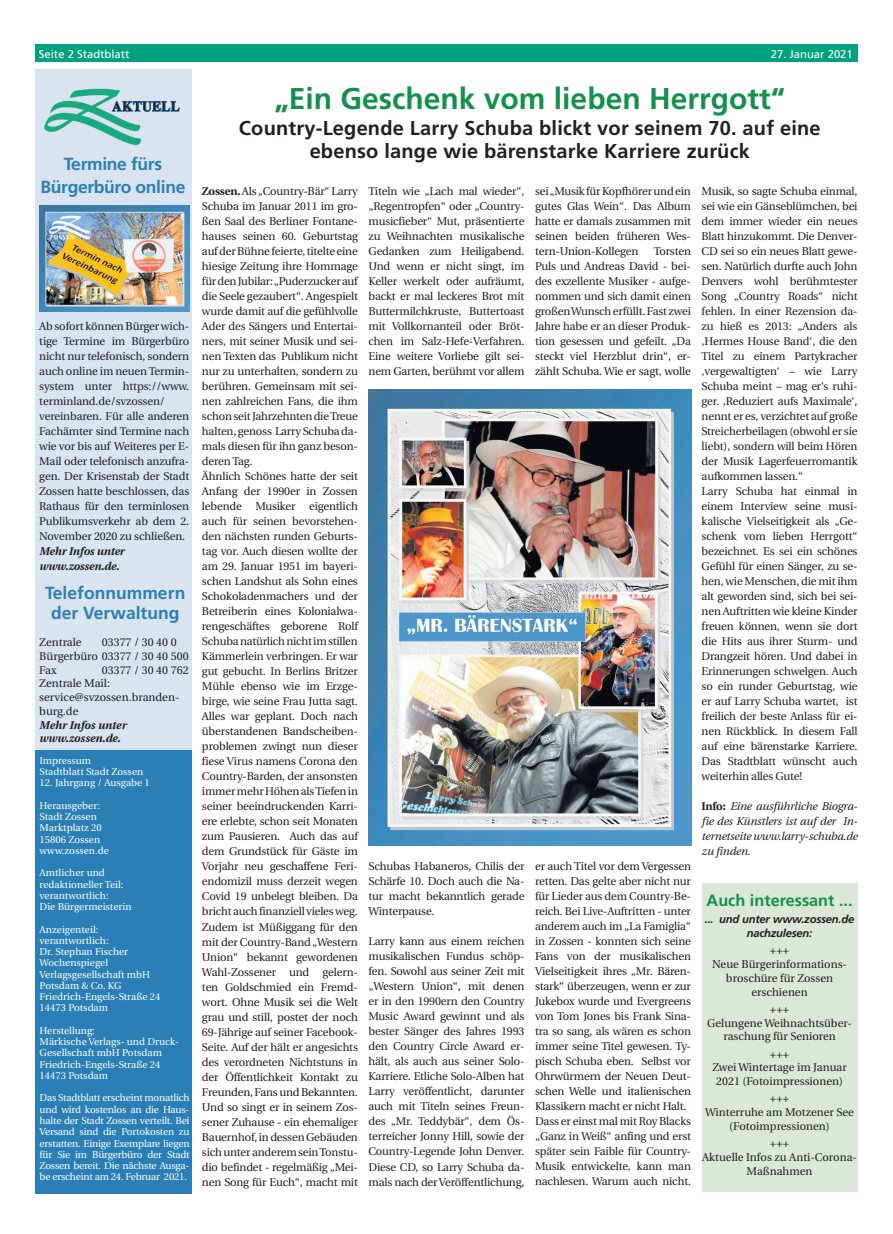
<style>
.page{position:relative;width:893px;height:1234px;background:#fff}
.page>*{position:absolute;margin:0;border:0;box-sizing:border-box;transform-origin:0 0}
.t1{font:700 30px "Frutiger LT Std";color:#129248}
.t2{font:700 20px/22.5px "Frutiger LT Std";letter-spacing:.01em;color:#231f20;text-align:center}
.t3{font:700 17.5px/20px "Frutiger LT Std";letter-spacing:-.01em;color:#2a7fb7;text-align:center}
.t4{font:700 16.25px "Frutiger LT Std";color:#129248}
.t5{font:700 14.12px "Times LT Std";letter-spacing:.02em;color:#231f20;scale:.95 1}
.t6{font:11.25px/15px "Utopia";letter-spacing:-.015em;color:#231f20}
.t7{font:italic 11.25px/15px "Utopia";letter-spacing:-.015em;color:#231f20;text-align:justify}
.t8{font:italic 700 11.25px/13.8px "Utopia";letter-spacing:-.01em;color:#231f20}
.t9{font:italic 700 11.25px/13.8px "Frutiger LT Std";letter-spacing:-.02em;color:#231f20;text-align:center}
.t10{font:11.25px "Frutiger LT Std";color:#fff}
.t11{font:11.25px "Frutiger LT Pro";color:#fff}
.t12{font:10px/11.2px "Utopia";color:#fff}
.s1{font-weight:700}
.s2{font-weight:700;font-style:normal}
</style>
<div class="page">
<div style="left:35px;top:70px;width:157px;height:1122px;background:#dae4f0"></div>
<div style="left:35px;top:45px;width:822px;height:17px;background:#00a17f"></div>
<div style="left:35px;top:750px;width:157px;height:443px;background:#2a7fb7"></div>
<img style="left:44px;top:88px;width:98px;height:58px">
<svg style="left:112px;top:101px;width:68px;height:11px"></svg>
<img style="left:39px;top:205px;width:150px;height:106px">
<img style="left:369px;top:389px;width:322px;height:456px">
<div style="left:702px;top:883px;width:155px;height:308px;background:#dbe7d9"></div>
<p class="t10" style="left:39px;top:47px;width:92px">Seite 2 Stadtblatt</p>
<p class="t11" style="left:771px;top:47px;width:83px">27. Januar 2021</p>
<p class="t5" style="left:112px;top:98px;width:72px">AKTUELL</p>
<h3 class="t3" style="left:41px;top:153px;width:146px;line-height:22.5px">Termine fürs<br>Bürgerbüro online</h3>
<p class="t6" style="left:39px;top:319px;width:151px">Ab sofort können Bürger wich&shy;tige Termine im Bürgerbüro nicht nur telefonisch, sondern auch online im neuen Termin&shy;system unter https://www. terminland.de/svzossen/ vereinbaren. Für alle anderen<br>Fachämter sind Termine nach wie vor bis auf Weiteres per E-<br>Mail oder telefonisch anzufra&shy;gen. Der Krisenstab der Stadt<br>Zossen hatte beschlossen, das<br>Rathaus für den terminlosen<br>Publikumsverkehr ab dem 2.<br>November 2020 zu schließen.</p>
<p class="t8" style="left:39px;top:544px;width:87px;line-height:15px">Mehr Infos unter www.zossen.de.</p>
<h3 class="t3" style="left:45px;top:582px;width:142px">Telefonnummern der Verwaltung</h3>
<p class="t6" style="left:39px;top:635px;width:44px">Zentrale</p>
<p class="t6" style="left:39px;top:635px;width:151px;line-height:13.8px;text-indent:63px">03377 / 30 40 0<br>Bürgerbüro 03377 / 30 40 500<br>Fax</p>
<p class="t6" style="left:39px;top:663px;width:151px;line-height:13.8px;text-indent:63px">03377 / 30 40 762<br>Zentrale Mail: service@svzossen.branden&shy;burg.de</p>
<p class="t8" style="left:39px;top:717px;width:89px">Mehr Infos unter www.zossen.de.</p>
<p class="t12" style="left:40px;top:754px;width:105px">Impressum<br>Stadtblatt Stadt Zossen</p>
<p class="t12" style="left:40px;top:777px;width:112px">12. Jahrgang / Ausgabe 1</p>
<p class="t12" style="left:40px;top:799px;width:71px">Herausgeber:<br>Stadt Zossen<br>Marktplatz 20<br>15806 Zossen www.zossen.de</p>
<p class="t12" style="left:40px;top:867px;width:93px">Amtlicher und redaktioneller Teil: verantwortlich:<br>Die Bürgermeisterin</p>
<p class="t12" style="left:40px;top:923px;width:122px">Anzeigenteil: verantwortlich:<br>Dr. Stephan Fischer<br>Wochenspiegel<br>Verlagsgesellschaft mbH<br>Potsdam &amp; Co. KG<br>Friedrich-Engels-Straße 24<br>14473 Potsdam</p>
<p class="t12" style="left:40px;top:1024px;width:141px">Herstellung:<br>Märkische Verlags- und Druck-<br>Gesellschaft mbH Potsdam<br>Friedrich-Engels-Straße 24<br>14473 Potsdam</p>
<p class="t12" style="left:40px;top:1092px;width:151px;text-align:justify">Das Stadtblatt erscheint monatlich und wird kostenlos an die Haus&shy;halte der Stadt Zossen verteilt. Bei Versand sind die Portokosten zu erstatten. Einige Exemplare liegen für Sie im Bürgerbüro der Stadt Zossen bereit. Die nächste Ausga&shy;be erscheint am 24. Februar 2021.</p>
<h1 class="t1" style="left:274px;top:81px;width:512px">„Ein Geschenk vom lieben Herrgott“</h1>
<h2 class="t2" style="left:239px;top:117px;width:583px">Country-Legende Larry Schuba blickt vor seinem 70. auf eine ebenso lange wie bärenstarke Karriere zurück</h2>
<p class="t6" style="left:202px;top:184px;width:158px"><span class="s1">Zossen.</span> Als „Country-Bär“ Larry<br>Schuba im Januar 2011 im gro&shy;ßen Saal des Berliner Fontane&shy;hauses seinen 60. Geburtstag auf der Bühne feierte, titelte eine hiesige Zeitung ihre Hommage für den Jubilar: „Puderzucker auf die Seele gezaubert“. Angespielt wurde damit auf die gefühlvolle<br>Ader des Sängers und Entertai&shy;ners, mit seiner Musik und sei&shy;nen Texten das Publikum nicht nur zu unterhalten, sondern zu berühren. Gemeinsam mit sei&shy;nen zahlreichen Fans, die ihm schon seit Jahrzehnten die Treue halten, genoss Larry Schuba da&shy;mals diesen für ihn ganz beson&shy;deren Tag.<br>Ähnlich Schönes hatte der seit<br>Anfang der 1990er in Zossen lebende Musiker eigentlich auch für seinen bevorstehen&shy;den nächsten runden Geburts&shy;tag vor. Auch diesen wollte der am 29. Januar 1951 im bayeri&shy;schen Landshut als Sohn eines<br>Schokoladenmachers und der<br>Betreiberin eines Kolonialwa&shy;rengeschäftes geborene Rolf<br>Schuba natürlich nicht im stillen<br>Kämmerlein verbringen. Er war gut gebucht. In Berlins Britzer<br>Mühle ebenso wie im Erzge&shy;birge, wie seine Frau Jutta sagt.<br>Alles war geplant. Doch nach überstandenen Bandscheiben&shy;problemen zwingt nun dieser fiese Virus namens Corona den<br>Country-Barden, der ansonsten immer mehr Höhen als Tiefen in seiner beeindruckenden Karri&shy;ere erlebte, schon seit Monaten zum Pausieren. Auch das auf dem Grundstück für Gäste im<br>Vorjahr neu geschaffene Feri&shy;endomizil muss derzeit wegen<br>Covid 19 unbelegt bleiben. Da bricht auch finanziell vieles weg.<br>Zudem ist Müßiggang für den mit der Country-Band „Western<br>Union“ bekannt gewordenen<br>Wahl-Zossener und gelern&shy;ten Goldschmied ein Fremd&shy;wort. Ohne Musik sei die Welt grau und still, postet der noch<br>69-Jährige auf seiner Facebook-<br>Seite. Auf der hält er angesichts des verordneten Nichtstuns in der Öffentlichkeit Kontakt zu<br>Freunden, Fans und Bekannten.<br>Und so singt er in seinem Zos&shy;sener Zuhause - ein ehemaliger<br>Bauernhof, in dessen Gebäuden sich unter anderem sein Tonstu&shy;dio befindet - regelmäßig „Mei&shy;nen Song für Euch“, macht mit</p>
<p class="t6" style="left:369px;top:184px;width:157px;text-align:justify">Titeln wie „Lach mal wieder“, „Regentropfen“ oder „Country&shy;musicfieber“ Mut, präsentierte zu Weihnachten musikalische Gedanken zum Heiligabend.<br>Und wenn er nicht singt, im Keller werkelt oder aufräumt, backt er mal leckeres Brot mit Buttermilchkruste, Buttertoast mit Vollkornanteil oder Bröt&shy;chen im Salz-Hefe-Verfahren.<br>Eine weitere Vorliebe gilt sei&shy;nem Garten, berühmt vor allem</p>
<p class="t6" style="left:369px;top:859px;width:157px;text-align:justify">Schubas Habaneros, Chilis der Schärfe 10. Doch auch die Na&shy;tur macht bekanntlich gerade Winterpause.</p>
<p class="t6" style="left:369px;top:934px;width:158px;text-align:justify">Larry kann aus einem reichen musikalischen Fundus schöp&shy;fen. Sowohl aus seiner Zeit mit „Western Union“, mit denen er in den 1990ern den Country Music Award gewinnt und als bester Sänger des Jahres 1993 den Country Circle Award er&shy;hält, als auch aus seiner Solo-Karriere. Etliche Solo-Alben hat Larry veröffentlicht, darunter auch mit Titeln seines Freun&shy;des „Mr. Teddybär“, dem Ös&shy;terreicher Jonny Hill, sowie der Country-Legende John Denver.<br>Diese CD, so Larry Schuba da&shy;mals nach der Veröffentlichung,</p>
<p class="t6" style="left:535px;top:183px;width:157px;text-align:justify">sei „Musik für Kopfhörer und ein gutes Glas Wein“. Das Album hatte er damals zusammen mit seinen beiden früheren Wes&shy;tern-Union-Kollegen</p>
<p class="t6" style="left:535px;top:243px;width:157px;text-align:justify;text-indent:119px">Torsten Puls und Andreas David - bei&shy;des exzellente Musiker - aufge&shy;nommen und sich damit einen großen Wunsch erfüllt. Fast zwei Jahre habe er an dieser Produk&shy;tion gesessen und gefeilt. „Da steckt viel Herzblut drin“, er&shy;zählt Schuba. Wie er sagt, wolle</p>
<p class="t6" style="left:535px;top:858px;width:157px">er auch Titel vor dem Vergessen retten. Das gelte aber nicht nur für Lieder aus dem Country-Be&shy;reich. Bei Live-Auftritten - unter anderem auch im „La Famiglia“ in Zossen - konnten sich seine<br>Fans von der musikalischen<br>Vielseitigkeit ihres „Mr. Bären&shy;stark“ überzeugen, wenn er zur<br>Jukebox wurde und Evergreens von Tom Jones bis Frank Sina&shy;tra so sang, als wären es schon immer seine Titel gewesen. Ty&shy;pisch Schuba eben. Selbst vor<br>Ohrwürmern der Neuen Deut&shy;schen Welle und italienischen<br>Klassikern macht er nicht Halt.<br>Dass er einst mal mit Roy Blacks „Ganz in Weiß“ anfing und erst später sein Faible für Country-<br>Musik entwickelte, kann man nachlesen. Warum auch nicht.</p>
<p class="t6" style="left:702px;top:183px;width:158px">Musik, so sagte Schuba einmal, sei wie ein Gänseblümchen, bei dem immer wieder ein neues<br>Blatt hinzukommt. Die Denver-<br>CD sei so ein neues Blatt gewe&shy;sen. Natürlich durfte auch John<br>Denvers wohl berühmtester<br>Song „Country Roads“ nicht fehlen. In einer Rezension da&shy;zu hieß es 2013: „Anders als ‚Hermes House Band‘, die den<br>Titel zu einem Partykracher ‚vergewaltigten‘ – wie Larry<br>Schuba meint – mag er‘s ruhi&shy;ger. ‚Reduziert aufs Maximale‘, nennt er es, verzichtet auf große<br>Streicherbeilagen (obwohl er sie liebt), sondern will beim Hören der Musik Lagerfeuerromantik aufkommen lassen.“<br>Larry Schuba hat einmal in einem Interview seine musi&shy;kalische Vielseitigkeit als „Ge&shy;schenk vom lieben Herrgott“ bezeichnet. Es sei ein schönes<br>Gefühl für einen Sänger, zu se&shy;hen, wie Menschen, die mit ihm alt geworden sind, sich bei sei&shy;nen Auftritten wie kleine Kinder freuen können, wenn sie dort die Hits aus ihrer Sturm- und<br>Drangzeit hören. Und dabei in<br>Erinnerungen schwelgen. Auch so ein runder Geburtstag, wie er auf Larry Schuba wartet, ist freilich der beste Anlass für ei&shy;nen Rückblick. In diesem Fall auf eine bärenstarke Karriere.<br>Das Stadtblatt wünscht auch weiterhin alles Gute!</p>
<p class="t7" style="left:702px;top:798px;width:157px"><span class="s2">Info:</span> Eine ausführliche Biogra&shy;fie des Künstlers ist auf der In&shy;ternetseite www.larry-schuba.de zu finden.</p>
<h3 class="t4" style="left:707px;top:890px;width:147px">Auch interessant ...</h3>
<p class="t9" style="left:705px;top:912px;width:151px">... und unter www.zossen.de nachzulesen:</p>
<p class="t6" style="left:712px;top:943px;width:136px;line-height:13.8px;text-align:center">+++<br>Neue Bürgerinformations&shy;broschüre für Zossen erschienen</p>
<p class="t6" style="left:707px;top:1002px;width:146px;line-height:13.8px;text-align:center">+++<br>Gelungene Weihnachtsüber&shy;raschung für Senioren</p>
<p class="t6" style="left:712px;top:1046px;width:136px;line-height:13.8px;text-align:center">+++<br>Zwei Wintertage im Januar<br>2021 (Fotoimpressionen)</p>
<p class="t6" style="left:705px;top:1091px;width:150px;line-height:13.8px;text-align:center">+++<br>Winterruhe am Motzener See (Fotoimpressionen)</p>
<p class="t6" style="left:702px;top:1136px;width:156px;line-height:13.8px;text-align:center">+++<br>Aktuelle Infos zu Anti-Corona-<br>Maßnahmen</p>
</div>
